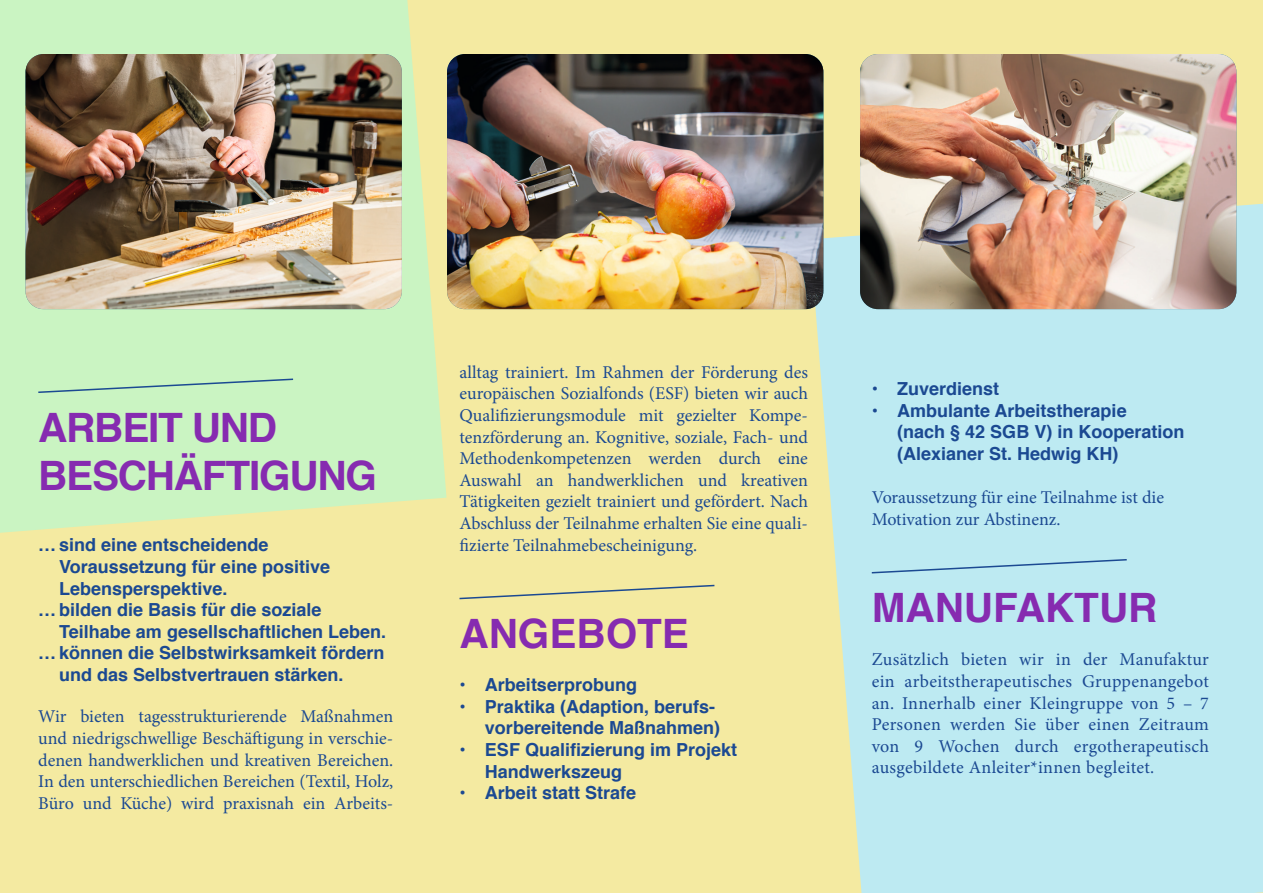
<style>
.page{position:relative;width:1263px;height:893px;background:#f4eaa1}
.page>*{position:absolute;margin:0;border:0;box-sizing:border-box;transform-origin:0 0}
.t1{font:700 40.5px/48.6px "Helvetica";letter-spacing:-.03em;color:#862bb0}
.t2{font:700 40.5px "Helvetica";color:#862bb0}
.t3{font:18px/21.6px "Minion Pro";color:#1b4992;text-align:justify}
.t4{font:700 18px/21.6px "Helvetica";color:#1b4992}
</style>
<div class="page">
<div style="left:815px;top:204px;width:448px;height:689px;background:#bdeaf2"></div>
<svg style="left:0;top:0;width:446px;height:533px;fill:#caf4c2"></svg>
<svg style="left:37px;top:378px;width:258px;height:16px"></svg>
<svg style="left:870px;top:558px;width:258px;height:16px"></svg>
<svg style="left:459px;top:584px;width:256px;height:16px"></svg>
<img style="left:26px;top:54px;width:376px;height:255px">
<img style="left:447px;top:54px;width:376px;height:255px">
<img style="left:860px;top:54px;width:376px;height:255px">
<h1 class="t1" style="left:38px;top:404px;width:340px">ARBEIT UND<br>BESCHÄFTIGUNG</h1>
<p class="t4" style="left:38px;top:534px;width:232px">… sind eine entscheidende</p>
<p class="t4" style="left:59px;top:556px;width:272px">Voraussetzung für eine positive</p>
<p class="t4" style="left:59px;top:578px;width:170px">Lebensperspektive.</p>
<p class="t4" style="left:38px;top:599px;width:285px">… bilden die Basis für die soziale</p>
<p class="t4" style="left:59px;top:621px;width:328px">Teilhabe am gesellschaftlichen Leben.</p>
<p class="t4" style="left:38px;top:642px;width:348px">… können die Selbstwirksamkeit fördern</p>
<p class="t4" style="left:59px;top:664px;width:286px">und das Selbstvertrauen stärken.</p>
<p class="t3" style="left:38px;top:706px;width:357px">Wir bieten tagesstrukturierende Maßnahmen und niedrigschwellige Beschäftigung in verschie&shy;denen handwerklichen und kreativen Bereichen.<br>In den unterschiedlichen Bereichen (Textil, Holz, Büro und Küche) wird praxisnah ein Arbeits-</p>
<p class="t3" style="left:459px;top:361px;width:350px">alltag trainiert. Im Rahmen der Förderung des europäischen Sozialfonds (ESF) bieten wir auch Qualifizierungsmodule mit gezielter Kompe&shy;tenzförderung an. Kognitive, soziale, Fach- und Methodenkompetenzen werden durch eine Auswahl an handwerklichen und kreativen Tätigkeiten gezielt trainiert und gefördert. Nach Abschluss der Teilnahme erhalten Sie eine quali&shy;fizierte Teilnahmebescheinigung.</p>
<h1 class="t2" style="left:459px;top:601px;width:231px">ANGEBOTE</h1>
<p class="t4" style="left:459px;top:674px;width:179px">• Arbeitserprobung</p>
<p class="t4" style="left:459px;top:696px;width:262px;text-align:right">• Praktika (Adaption, berufs&shy;vorbereitende Maßnahmen)</p>
<p class="t4" style="left:485px;top:739px;width:254px;text-indent:-26px">• ESF Qualifizierung im Projekt<br>Handwerkszeug</p>
<p class="t4" style="left:459px;top:782px;width:178px">• Arbeit statt Strafe</p>
<p class="t4" style="left:872px;top:378px;width:129px">• Zuverdienst</p>
<p class="t4" style="left:897px;top:400px;width:289px;text-indent:-26px">• Ambulante Arbeitstherapie<br>(nach § 42 SGB V) in Kooperation (Alexianer St. Hedwig KH)</p>
<p class="t3" style="left:872px;top:487px;width:294px">Voraussetzung für eine Teilnahme ist die<br>Motivation zur Abstinenz.</p>
<h1 class="t2" style="left:872px;top:575px;width:287px">MANUFAKTUR</h1>
<p class="t3" style="left:872px;top:649px;width:339px">Zusätzlich bieten wir in der Manufaktur ein arbeitstherapeutisches Gruppenangebot an. Innerhalb einer Kleingruppe von 5 – 7<br>Personen werden Sie über einen Zeitraum von 9 Wochen durch ergotherapeutisch ausgebildete Anleiter*innen begleitet.</p>
</div>
